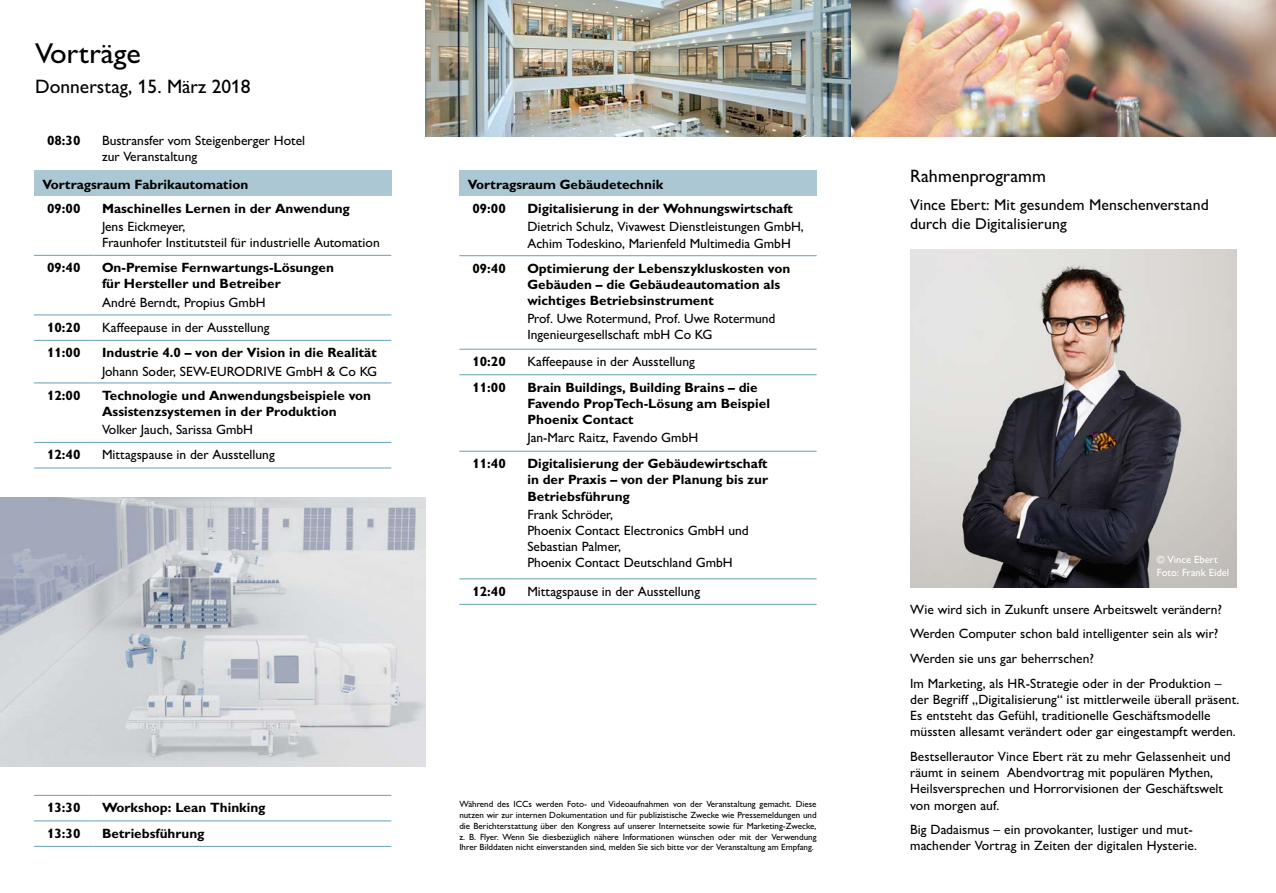
<style>
.page{position:relative;width:1276px;height:893px;background:#fff}
.page>*{position:absolute;margin:0;border:0;box-sizing:border-box;transform-origin:0 0}
.t1{font:28.8px "Px C Gill Alt One";color:#000;scale:1.04 1}
.t2{font:19.5px "Px C Gill Alt One";color:#000}
.t3{font:18px "Px C Gill Alt One";letter-spacing:.005em;color:#000}
.t4{font:15.75px/18.9px "Px C Gill Alt One";letter-spacing:.005em;color:#000}
.t5{font:13.5px/16.2px "Px C Gill Alt One";color:#000}
.t6{font:700 13.5px/16.2px "Px C Gill Alt One";color:#000}
.t7{font:10.5px/12.6px "Px C Gill Alt One";color:#fff}
.t8{font:9px/10.8px "Px C Gill Alt One";color:#000;text-align:justify}
</style>
<div class="page">
<img style="left:425px;top:0;width:851px;height:136px">
<img style="left:910px;top:249px;width:326px;height:338px">
<svg style="left:34px;top:254px;width:357px;height:592px"></svg>
<div style="left:34px;top:170px;width:357px;height:26px;background:#aac7d3"></div>
<hr style="left:34px;top:314px;width:60px;height:1px;background:#76abbd">
<hr style="left:34px;top:340px;width:60px;height:1px;background:#76abbd">
<hr style="left:94px;top:340px;width:297px;height:1px;background:#76abbd">
<hr style="left:34px;top:382px;width:60px;height:1px;background:#76abbd">
<hr style="left:94px;top:382px;width:297px;height:1px;background:#76abbd">
<hr style="left:94px;top:255px;width:297px;height:1px;background:#76abbd">
<hr style="left:94px;top:314px;width:297px;height:1px;background:#76abbd">
<hr style="left:34px;top:820px;width:60px;height:1px;background:#76abbd">
<hr style="left:34px;top:846px;width:60px;height:1px;background:#76abbd">
<hr style="left:94px;top:820px;width:297px;height:1px;background:#76abbd">
<hr style="left:94px;top:846px;width:297px;height:1px;background:#76abbd">
<hr style="left:34px;top:255px;width:60px;height:1px;background:#76abbd">
<hr style="left:34px;top:442px;width:60px;height:1px;background:#76abbd">
<hr style="left:94px;top:442px;width:297px;height:1px;background:#76abbd">
<hr style="left:34px;top:467px;width:60px;height:1px;background:#76abbd">
<hr style="left:94px;top:467px;width:297px;height:1px;background:#76abbd">
<hr style="left:34px;top:795px;width:60px;height:1px;background:#76abbd">
<hr style="left:94px;top:795px;width:297px;height:1px;background:#76abbd">
<div style="left:459px;top:171px;width:357px;height:25px;background:#aac7d3"></div>
<svg style="left:459px;top:256px;width:357px;height:348px"></svg>
<hr style="left:459px;top:349px;width:60px;height:1px;background:#76abbd">
<hr style="left:459px;top:374px;width:60px;height:1px;background:#76abbd">
<hr style="left:519px;top:374px;width:297px;height:1px;background:#76abbd">
<hr style="left:459px;top:451px;width:60px;height:1px;background:#76abbd">
<hr style="left:519px;top:451px;width:297px;height:1px;background:#76abbd">
<hr style="left:459px;top:604px;width:60px;height:1px;background:#76abbd">
<hr style="left:519px;top:604px;width:297px;height:1px;background:#76abbd">
<hr style="left:519px;top:255px;width:297px;height:1px;background:#76abbd">
<hr style="left:519px;top:349px;width:297px;height:1px;background:#76abbd">
<hr style="left:459px;top:255px;width:60px;height:1px;background:#76abbd">
<hr style="left:459px;top:578px;width:60px;height:1px;background:#76abbd">
<hr style="left:519px;top:578px;width:297px;height:1px;background:#76abbd">
<img style="left:0;top:497px;width:425px;height:269px">
<h1 class="t1" style="left:35px;top:36px;width:103px">Vorträge</h1>
<h2 class="t2" style="left:35px;top:75px;width:217px">Donnerstag, 15. März 2018</h2>
<p class="t6" style="left:47px;top:132px;width:35px">08:30</p>
<p class="t5" style="left:102px;top:132px;width:205px">Bustransfer vom Steigenberger Hotel zur Veranstaltung</p>
<p class="t6" style="left:47px;top:172px;width:203px;line-height:23.7px;text-indent:-5px">Vortragsraum Fabrikautomation<br>09:00</p>
<p class="t6" style="left:102px;top:200px;width:249px">Maschinelles Lernen in der Anwendung</p>
<p class="t5" style="left:102px;top:218px;width:279px">Jens Eickmeyer,<br>Fraunhofer Institutsteil für industrielle Automation</p>
<p class="t6" style="left:47px;top:259px;width:35px">09:40</p>
<p class="t6" style="left:102px;top:259px;width:233px">On-Premise Fernwartungs-Lösungen für Hersteller und Betreiber</p>
<p class="t5" style="left:102px;top:294px;width:165px">André Berndt, Propius GmbH</p>
<p class="t6" style="left:47px;top:319px;width:35px">10:20</p>
<p class="t5" style="left:102px;top:319px;width:169px">Kaffeepause in der Ausstellung</p>
<p class="t6" style="left:47px;top:344px;width:35px">11:00</p>
<p class="t6" style="left:102px;top:344px;width:276px">Industrie 4.0 – von der Vision in die Realität</p>
<p class="t5" style="left:102px;top:363px;width:277px">Johann Soder, SEW-EURODRIVE GmbH &amp; Co KG</p>
<p class="t6" style="left:47px;top:387px;width:35px">12:00</p>
<p class="t6" style="left:102px;top:387px;width:271px">Technologie und Anwendungsbeispiele von<br>Assistenzsystemen in der Produktion</p>
<p class="t5" style="left:102px;top:421px;width:152px">Volker Jauch, Sarissa GmbH</p>
<p class="t6" style="left:47px;top:446px;width:35px">12:40</p>
<p class="t5" style="left:102px;top:446px;width:174px">Mittagspause in der Ausstellung</p>
<p class="t6" style="left:472px;top:173px;width:192px;line-height:23.7px;text-indent:-5px">Vortragsraum Gebäudetechnik<br>09:00</p>
<p class="t6" style="left:527px;top:200px;width:267px">Digitalisierung in der Wohnungswirtschaft</p>
<p class="t5" style="left:527px;top:218px;width:278px">Dietrich Schulz, Vivawest Dienstleistungen GmbH,<br>Achim Todeskino, Marienfeld Multimedia GmbH</p>
<p class="t6" style="left:472px;top:260px;width:35px">09:40</p>
<p class="t6" style="left:527px;top:260px;width:264px">Optimierung der Lebenszykluskosten von<br>Gebäuden – die Gebäudeautomation als wichtiges Betriebsinstrument</p>
<p class="t5" style="left:527px;top:310px;width:250px">Prof. Uwe Rotermund, Prof. Uwe Rotermund<br>Ingenieurgesellschaft mbH Co KG</p>
<p class="t6" style="left:472px;top:353px;width:35px">10:20</p>
<p class="t5" style="left:527px;top:353px;width:169px">Kaffeepause in der Ausstellung</p>
<p class="t6" style="left:472px;top:379px;width:35px">11:00</p>
<p class="t6" style="left:527px;top:379px;width:244px">Brain Buildings, Building Brains – die<br>Favendo PropTech-Lösung am Beispiel<br>Phoenix Contact</p>
<p class="t5" style="left:527px;top:429px;width:172px">Jan-Marc Raitz, Favendo GmbH</p>
<p class="t6" style="left:472px;top:455px;width:35px">11:40</p>
<p class="t6" style="left:527px;top:455px;width:242px;text-align:justify">Digitalisierung der Gebäudewirtschaft in der Praxis – von der Planung bis zur Betriebsführung</p>
<p class="t5" style="left:527px;top:506px;width:223px">Frank Schröder,<br>Phoenix Contact Electronics GmbH und<br>Sebastian Palmer,<br>Phoenix Contact Deutschland GmbH</p>
<p class="t6" style="left:472px;top:583px;width:35px">12:40</p>
<p class="t5" style="left:527px;top:583px;width:174px">Mittagspause in der Ausstellung</p>
<p class="t6" style="left:47px;top:799px;width:35px">13:30</p>
<p class="t6" style="left:102px;top:799px;width:165px">Workshop: Lean Thinking</p>
<p class="t6" style="left:47px;top:825px;width:35px">13:30</p>
<p class="t6" style="left:102px;top:825px;width:104px">Betriebsführung</p>
<p class="t8" style="left:459px;top:799px;width:359px">Während des ICCs werden Foto- und Videoaufnahmen von der Veranstaltung gemacht. Diese nutzen wir zur internen Dokumentation und für publizistische Zwecke wie Pressemeldungen und die Berichterstattung über den Kongress auf unserer Internetseite sowie für Marketing-Zwecke, z. B. Flyer. Wenn Sie diesbezüglich nähere Informationen wünschen oder mit der Verwendung Ihrer Bilddaten nicht einverstanden sind, melden Sie sich bitte vor der Veranstaltung am Empfang.</p>
<h3 class="t3" style="left:910px;top:166px;width:137px">Rahmenprogramm</h3>
<p class="t4" style="left:910px;top:195px;width:300px">Vince Ebert: Mit gesundem Menschenverstand durch die Digitalisierung</p>
<p class="t7" style="left:1157px;top:553px;width:74px">© Vince Ebert<br>Foto: Frank Eidel</p>
<p class="t5" style="left:910px;top:596px;width:313px;line-height:24.8px">Wie wird sich in Zukunft unsere Arbeitswelt verändern?<br>Werden Computer schon bald intelligenter sein als wir?<br>Werden sie uns gar beherrschen?<br>Im Marketing, als HR-Strategie oder in der Produktion –</p>
<p class="t5" style="left:910px;top:691px;width:331px">der Begriff „Digitalisierung“ ist mittlerweile überall präsent.<br>Es entsteht das Gefühl, traditionelle Geschäftsmodelle müssten allesamt verändert oder gar eingestampft werden.</p>
<p class="t5" style="left:910px;top:748px;width:322px">Bestsellerautor Vince Ebert rät zu mehr Gelassenheit und räumt in seinem Abendvortrag mit populären Mythen, Heilsversprechen und Horrorvisionen der Geschäftswelt von morgen auf.</p>
<p class="t5" style="left:910px;top:821px;width:288px">Big Dadaismus – ein provokanter, lustiger und mut&shy;machender Vortrag in Zeiten der digitalen Hysterie.</p>
</div>
